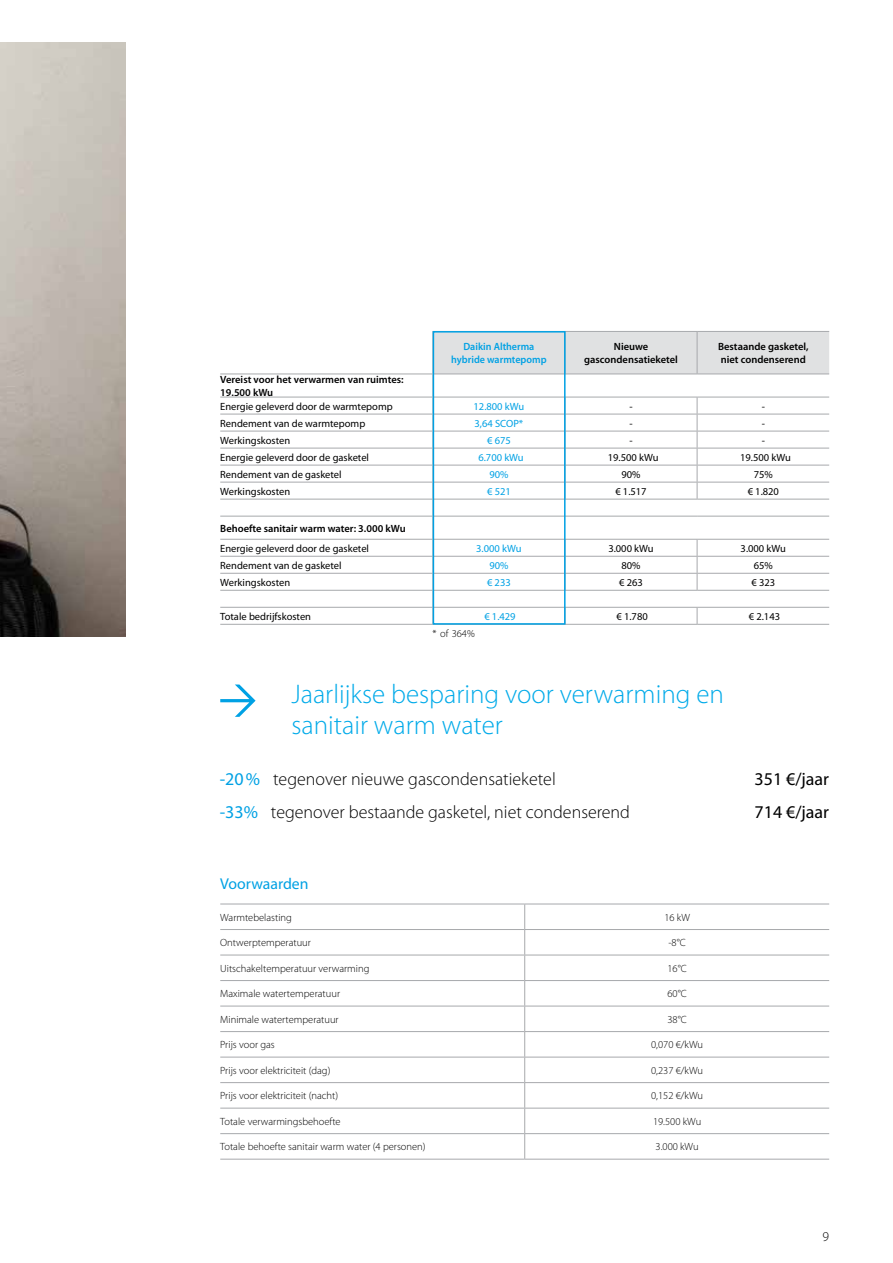
<style>
.page{position:relative;width:893px;height:1263px;background:#fff}
.page>*{position:absolute;margin:0;border:0;box-sizing:border-box;transform-origin:0 0}
.t1{font:300 27px/31.5px "Myriad Pro";color:#00aae9}
.t2{font:300 18px "Myriad Pro";color:#000}
.t3{font:18px "Myriad Pro";color:#000}
.t4{font:15.75px "Myriad Pro";color:#00a1e4}
.t5{font:300 13.5px "Myriad Pro";color:#000}
.t6{font:300 10.5px "Myriad Pro";color:#000}
.t7{font:10.5px "Myriad Pro";color:#000}
.t8{font:600 10.5px/12.6px "Myriad Pro";color:#000}
.t9{font:10.5px "Myriad Pro";color:#00a1e4}
.t10{font:600 10.5px/12.6px "Myriad Pro";color:#00a1e4;text-align:center;scale:.96 1}
.s1{font-weight:400;color:#00a1e4}
</style>
<div class="page">
<svg style="left:220px;top:684px;width:36px;height:33px"></svg>
<hr style="left:220px;top:904px;width:305px;height:1px;background:#a7a9ac">
<hr style="left:525px;top:904px;width:304px;height:1px;background:#a7a9ac">
<hr style="left:220px;top:929px;width:305px;height:1px;background:#a7a9ac">
<hr style="left:525px;top:929px;width:304px;height:1px;background:#a7a9ac">
<hr style="left:220px;top:955px;width:305px;height:1px;background:#a7a9ac">
<hr style="left:525px;top:955px;width:304px;height:1px;background:#a7a9ac">
<hr style="left:220px;top:980px;width:305px;height:1px;background:#a7a9ac">
<hr style="left:525px;top:980px;width:304px;height:1px;background:#a7a9ac">
<hr style="left:220px;top:1006px;width:305px;height:1px;background:#a7a9ac">
<hr style="left:525px;top:1006px;width:304px;height:1px;background:#a7a9ac">
<hr style="left:220px;top:1031px;width:305px;height:1px;background:#a7a9ac">
<hr style="left:525px;top:1031px;width:304px;height:1px;background:#a7a9ac">
<hr style="left:220px;top:1057px;width:305px;height:1px;background:#a7a9ac">
<hr style="left:525px;top:1057px;width:304px;height:1px;background:#a7a9ac">
<hr style="left:220px;top:1082px;width:305px;height:1px;background:#a7a9ac">
<hr style="left:525px;top:1082px;width:304px;height:1px;background:#a7a9ac">
<hr style="left:220px;top:1108px;width:305px;height:1px;background:#a7a9ac">
<hr style="left:525px;top:1108px;width:304px;height:1px;background:#a7a9ac">
<hr style="left:220px;top:1133px;width:305px;height:1px;background:#a7a9ac">
<hr style="left:525px;top:1133px;width:304px;height:1px;background:#a7a9ac">
<svg style="left:524px;top:904px;width:1px;height:255px"></svg>
<hr style="left:220px;top:1159px;width:305px;height:1px;background:#a7a9ac">
<hr style="left:525px;top:1159px;width:304px;height:1px;background:#a7a9ac">
<img style="left:0;top:43px;width:125px;height:594px">
<hr style="left:220px;top:374px;width:213px;height:1px;background:#a7a9ac">
<hr style="left:220px;top:516px;width:213px;height:1px;background:#a7a9ac">
<hr style="left:220px;top:397px;width:213px;height:1px;background:#a7a9ac">
<hr style="left:220px;top:414px;width:213px;height:1px;background:#a7a9ac">
<hr style="left:220px;top:431px;width:213px;height:1px;background:#a7a9ac">
<hr style="left:220px;top:448px;width:213px;height:1px;background:#a7a9ac">
<hr style="left:220px;top:465px;width:213px;height:1px;background:#a7a9ac">
<hr style="left:220px;top:482px;width:213px;height:1px;background:#a7a9ac">
<hr style="left:220px;top:499px;width:213px;height:1px;background:#a7a9ac">
<hr style="left:220px;top:539px;width:213px;height:1px;background:#a7a9ac">
<hr style="left:220px;top:556px;width:213px;height:1px;background:#a7a9ac">
<hr style="left:220px;top:573px;width:213px;height:1px;background:#a7a9ac">
<hr style="left:220px;top:590px;width:213px;height:1px;background:#a7a9ac">
<hr style="left:220px;top:607px;width:213px;height:1px;background:#a7a9ac">
<svg style="left:432px;top:331px;width:397px;height:293px"></svg>
<hr style="left:220px;top:624px;width:213px;height:1px;background:#a7a9ac">
<hr style="left:565px;top:624px;width:132px;height:1px;background:#a7a9ac">
<hr style="left:697px;top:624px;width:132px;height:1px;background:#a7a9ac">
<div style="left:433px;top:331px;width:133px;height:294px;border:2px solid #00a1e4"></div>
<p class="t10" style="left:451px;top:340px;width:101px">Daikin Altherma hybride warmtepomp</p>
<p class="t8" style="left:584px;top:340px;width:95px;text-align:center">Nieuwe gascondensatieketel</p>
<p class="t8" style="left:718px;top:340px;width:92px">Bestaande gasketel, niet condenserend</p>
<p class="t8" style="left:220px;top:373px;width:185px">Vereist voor het verwarmen van ruimtes:<br>19.500 kWu</p>
<p class="t7" style="left:220px;top:399px;width:174px">Energie geleverd door de warmtepomp</p>
<p class="t9" style="left:474px;top:399px;width:52px">12.800 kWu</p>
<p class="t7" style="left:629px;top:399px;width:5px">-</p>
<p class="t7" style="left:762px;top:399px;width:5px">-</p>
<p class="t7" style="left:220px;top:416px;width:147px">Rendement van de warmtepomp</p>
<p class="t9" style="left:475px;top:416px;width:50px">3,64 SCOP*</p>
<p class="t7" style="left:629px;top:416px;width:5px">-</p>
<p class="t7" style="left:762px;top:416px;width:5px">-</p>
<p class="t7" style="left:220px;top:433px;width:72px">Werkingskosten</p>
<p class="t9" style="left:487px;top:433px;width:25px">€ 675</p>
<p class="t7" style="left:629px;top:433px;width:5px">-</p>
<p class="t7" style="left:762px;top:433px;width:5px">-</p>
<p class="t7" style="left:220px;top:450px;width:150px">Energie geleverd door de gasketel</p>
<p class="t9" style="left:478px;top:450px;width:47px">6.700 kWu</p>
<p class="t7" style="left:608px;top:450px;width:52px">19.500 kWu</p>
<p class="t7" style="left:740px;top:450px;width:52px">19.500 kWu</p>
<p class="t7" style="left:220px;top:467px;width:123px">Rendement van de gasketel</p>
<p class="t9" style="left:489px;top:467px;width:21px">90%</p>
<p class="t7" style="left:621px;top:467px;width:21px">90%</p>
<p class="t7" style="left:754px;top:467px;width:21px">75%</p>
<p class="t7" style="left:220px;top:485px;width:72px">Werkingskosten</p>
<p class="t9" style="left:487px;top:485px;width:25px">€ 521</p>
<p class="t7" style="left:615px;top:485px;width:33px">€ 1.517</p>
<p class="t7" style="left:748px;top:485px;width:33px">€ 1.820</p>
<p class="t8" style="left:220px;top:521px;width:187px">Behoefte sanitair warm water: 3.000 kWu</p>
<p class="t7" style="left:220px;top:542px;width:150px">Energie geleverd door de gasketel</p>
<p class="t9" style="left:476px;top:542px;width:47px">3.000 kWu</p>
<p class="t7" style="left:608px;top:542px;width:47px">3.000 kWu</p>
<p class="t7" style="left:741px;top:542px;width:47px">3.000 kWu</p>
<p class="t7" style="left:220px;top:559px;width:123px">Rendement van de gasketel</p>
<p class="t9" style="left:489px;top:559px;width:21px">90%</p>
<p class="t7" style="left:621px;top:559px;width:21px">80%</p>
<p class="t7" style="left:754px;top:559px;width:21px">65%</p>
<p class="t7" style="left:220px;top:576px;width:72px">Werkingskosten</p>
<p class="t9" style="left:487px;top:576px;width:25px">€ 233</p>
<p class="t7" style="left:619px;top:576px;width:25px">€ 263</p>
<p class="t7" style="left:751px;top:576px;width:25px">€ 323</p>
<p class="t7" style="left:220px;top:610px;width:92px">Totale bedrijfskosten</p>
<p class="t9" style="left:484px;top:610px;width:33px">€ 1.429</p>
<p class="t7" style="left:616px;top:610px;width:33px">€ 1.780</p>
<p class="t7" style="left:749px;top:610px;width:33px">€ 2.143</p>
<p class="t6" style="left:433px;top:627px;width:44px">* of 364%</p>
<h1 class="t1" style="left:291px;top:678px;width:434px">Jaarlijkse besparing voor verwarming en sanitair warm water</h1>
<h2 class="t2" style="left:220px;top:768px;width:338px"><span class="s1">-20%</span> tegenover nieuwe gascondensatieketel</h2>
<h2 class="t3" style="left:755px;top:768px;width:76px">351 €/jaar</h2>
<h2 class="t2" style="left:220px;top:801px;width:412px"><span class="s1">-33%</span> tegenover bestaande gasketel, niet condenserend</h2>
<h2 class="t3" style="left:755px;top:801px;width:76px">714 €/jaar</h2>
<h3 class="t4" style="left:220px;top:874px;width:90px">Voorwaarden</h3>
<p class="t6" style="left:220px;top:911px;width:73px">Warmtebelasting</p>
<p class="t6" style="left:664px;top:911px;width:27px">16 kW</p>
<p class="t6" style="left:220px;top:936px;width:92px">Ontwerptemperatuur</p>
<p class="t6" style="left:668px;top:936px;width:19px">-8°C</p>
<p class="t6" style="left:220px;top:962px;width:151px">Uitschakeltemperatuur verwarming</p>
<p class="t6" style="left:667px;top:962px;width:21px">16°C</p>
<p class="t6" style="left:220px;top:987px;width:121px">Maximale watertemperatuur</p>
<p class="t6" style="left:667px;top:987px;width:21px">60°C</p>
<p class="t6" style="left:220px;top:1013px;width:120px">Minimale watertemperatuur</p>
<p class="t6" style="left:667px;top:1013px;width:21px">38°C</p>
<p class="t6" style="left:220px;top:1038px;width:56px">Prijs voor gas</p>
<p class="t6" style="left:651px;top:1038px;width:53px">0,070 €/kWu</p>
<p class="t6" style="left:220px;top:1064px;width:112px">Prijs voor elektriciteit (dag)</p>
<p class="t6" style="left:651px;top:1064px;width:53px">0,237 €/kWu</p>
<p class="t6" style="left:220px;top:1089px;width:119px">Prijs voor elektriciteit (nacht)</p>
<p class="t6" style="left:651px;top:1089px;width:53px">0,152 €/kWu</p>
<p class="t6" style="left:220px;top:1115px;width:122px">Totale verwarmingsbehoefte</p>
<p class="t6" style="left:653px;top:1115px;width:50px">19.500 kWu</p>
<p class="t6" style="left:220px;top:1140px;width:207px">Totale behoefte sanitair warm water (4 personen)</p>
<p class="t6" style="left:656px;top:1140px;width:45px">3.000 kWu</p>
<p class="t5" style="left:822px;top:1229px;width:8px">9</p>
</div>
